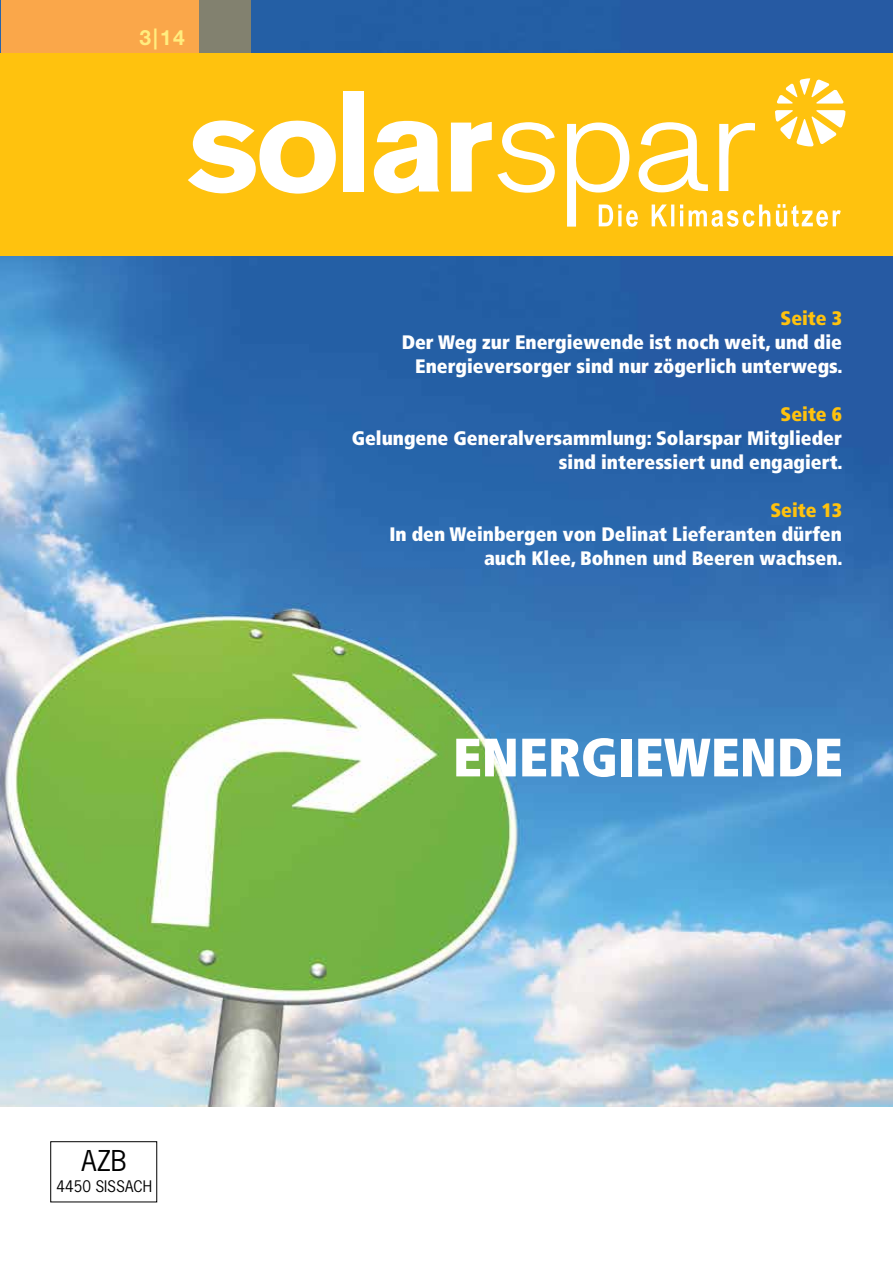
<style>
.page{position:relative;width:893px;height:1263px;background:#fff}
.page>*{position:absolute;margin:0;border:0;box-sizing:border-box;transform-origin:0 0}
.t1{font:900 condensed 54px "Frutiger";color:#fff}
.t2{font:27px "News Gothic Std";color:#000}
.t3{font:700 21px "Helvetica Neue CE";color:#ffed7f}
.t4{font:900 condensed 19.5px/24px "Frutiger";color:#fff;text-align:right}
.t5{font:900 condensed 19.5px "Frutiger";color:#ffc20e}
.t6{font:15px "News Gothic Std";color:#000}
</style>
<div class="page">
<img style="left:0;top:0;width:893px;height:1106px">
<div style="left:1px;top:0;width:198px;height:54px;background:#faa74a"></div>
<div style="left:200px;top:0;width:51px;height:54px;background:#82816f"></div>
<div style="left:1px;top:54px;width:892px;height:202px;background:#ffc20e"></div>
<svg style="left:188px;top:120px;width:148px;height:74px"></svg>
<div style="left:343px;top:91px;width:21px;height:101px;background:#fff"></div>
<svg style="left:374px;top:121px;width:65px;height:72px"></svg>
<svg style="left:451px;top:122px;width:104px;height:71px"></svg>
<svg style="left:567px;top:78px;width:278px;height:149px"></svg>
<div style="left:50px;top:1141px;width:107px;height:61px;border:1px solid #000"></div>
<p class="t3" style="left:140px;top:25px;width:47px">3|14</p>
<h2 class="t2" style="left:82px;top:1143px;width:47px">AZB</h2>
<p class="t6" style="left:56px;top:1176px;width:97px">4450 SISSACH</p>
<p class="t5" style="left:780px;top:306px;width:63px">Seite 3</p>
<p class="t4" style="left:402px;top:330px;width:442px">Der Weg zur Energiewende ist noch weit, und die<br>Energieversorger sind nur zögerlich unterwegs.</p>
<p class="t5" style="left:780px;top:402px;width:63px">Seite 6</p>
<p class="t4" style="left:352px;top:426px;width:492px">Gelungene Generalversammlung: Solarspar Mitglieder sind interessiert und engagiert.</p>
<p class="t5" style="left:770px;top:498px;width:73px">Seite 13</p>
<p class="t4" style="left:389px;top:522px;width:455px">In den Weinbergen von Delinat Lieferanten dürfen auch Klee, Bohnen und Beeren wachsen.</p>
<h1 class="t1" style="left:453px;top:725px;width:391px">ENERGIEWENDE</h1>
</div>
